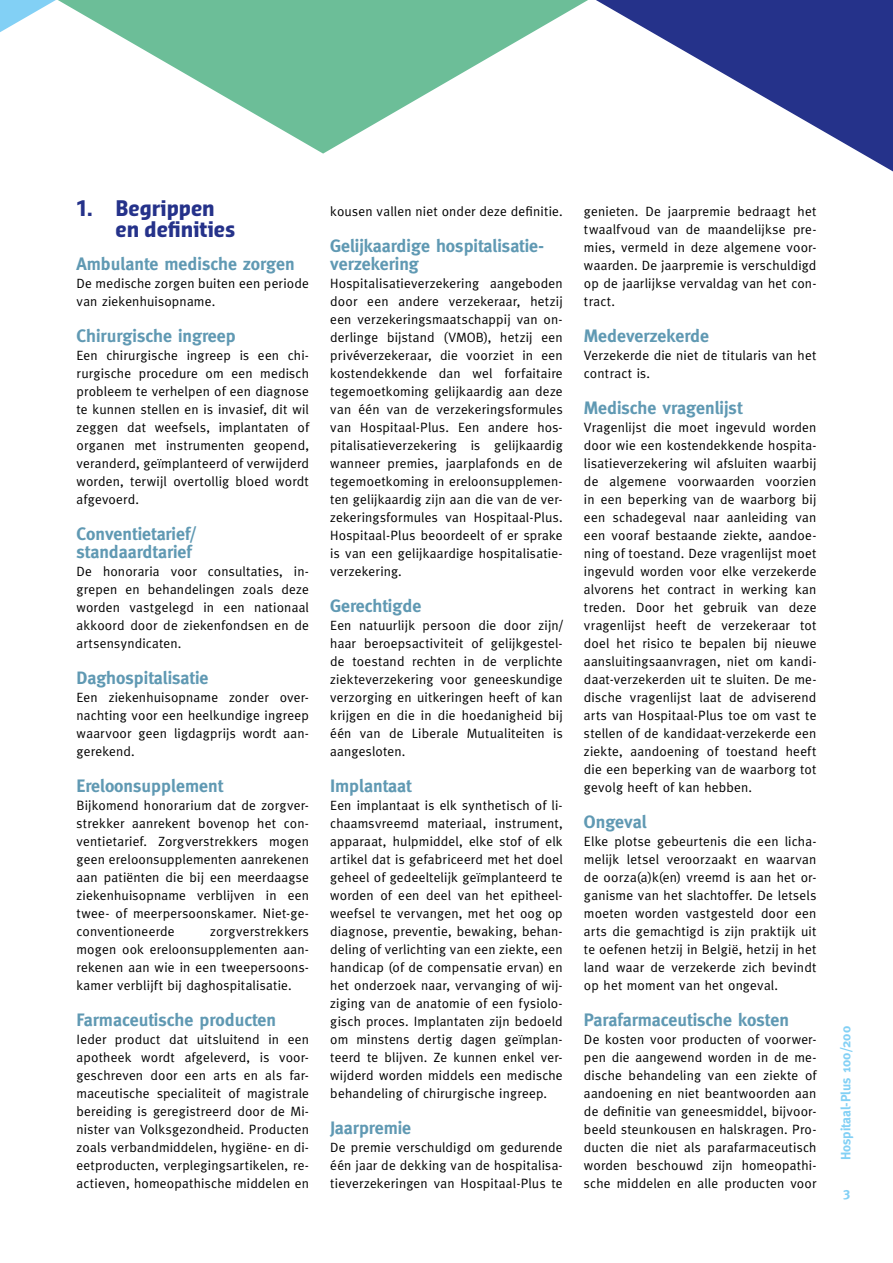
<style>
.page{position:relative;width:893px;height:1263px;background:#fff}
.page>*{position:absolute;margin:0;border:0;box-sizing:border-box;transform-origin:0 0}
.t1{font:700 21px/21px "Sansa Con Pro";color:#25328a}
.t2{font:700 18px/18px "Meta";color:#6099b3}
.t3{font:13.5px/18px "Meta";letter-spacing:.015em;color:#000;text-align:justify}
.t4{font:700 13.5px "Meta";color:#82d0f5}
</style>
<div class="page">
<svg style="left:596px;top:0;width:297px;height:172px"></svg>
<svg style="left:58px;top:0;width:530px;height:154px"></svg>
<svg style="left:0;top:0;width:56px;height:32px"></svg>
<h1 class="t1" style="left:116px;top:198px;width:121px;text-indent:-39px">1. Begrippen en definities</h1>
<h2 class="t2" style="left:77px;top:255px;width:220px">Ambulante medische zorgen</h2>
<p class="t3" style="left:77px;top:274px;width:234px">De medische zorgen buiten een periode van ziekenhuisopname.</p>
<h2 class="t2" style="left:77px;top:327px;width:161px">Chirurgische ingreep</h2>
<p class="t3" style="left:77px;top:346px;width:234px">Een chirurgische ingreep is een chi&shy;rurgische procedure om een medisch probleem te verhelpen of een diagnose te kunnen stellen en is invasief, dit wil zeggen dat weefsels, implantaten of organen met instrumenten geopend, veranderd, geïmplanteerd of verwijderd worden, terwijl overtollig bloed wordt afgevoerd.</p>
<h2 class="t2" style="left:77px;top:525px;width:121px">Conventietarief/ standaardtarief</h2>
<p class="t3" style="left:77px;top:562px;width:234px">De honoraria voor consultaties, in&shy;grepen en behandelingen zoals deze worden vastgelegd in een nationaal akkoord door de ziekenfondsen en de artsensyndicaten.</p>
<h2 class="t2" style="left:77px;top:669px;width:133px">Daghospitalisatie</h2>
<p class="t3" style="left:77px;top:688px;width:234px">Een ziekenhuisopname zonder over&shy;nachting voor een heelkundige ingreep waarvoor geen ligdagprijs wordt aan&shy;gerekend.</p>
<h2 class="t2" style="left:77px;top:777px;width:148px">Ereloonsupplement</h2>
<p class="t3" style="left:77px;top:796px;width:234px">Bijkomend honorarium dat de zorgver&shy;strekker aanrekent bovenop het con&shy;ventietarief. Zorgverstrekkers mogen geen ereloonsupplementen aanrekenen aan patiënten die bij een meerdaagse ziekenhuisopname verblijven in een twee- of meerpersoonskamer. Niet-ge&shy;conventioneerde</p>
<p class="t3" style="left:77px;top:922px;width:234px;text-indent:134px">zorgverstrekkers mogen ook ereloonsupplementen aan&shy;rekenen aan wie in een tweepersoons&shy;kamer verblijft bij daghospitalisatie.</p>
<h2 class="t2" style="left:77px;top:1011px;width:201px">Farmaceutische producten</h2>
<p class="t3" style="left:77px;top:1030px;width:234px">Ieder product dat uitsluitend in een apotheek wordt afgeleverd, is voor&shy;geschreven door een arts en als far&shy;maceutische specialiteit of magistrale bereiding is geregistreerd door de Mi&shy;nister van Volksgezondheid. Producten zoals verbandmiddelen, hygiëne- en di&shy;eetproducten, verplegingsartikelen, re&shy;actieven, homeopathische middelen en</p>
<p class="t3" style="left:330px;top:202px;width:234px">kousen vallen niet onder deze definitie.</p>
<h2 class="t2" style="left:330px;top:237px;width:216px">Gelijkaardige hospitalisatie&shy;verzekering</h2>
<p class="t3" style="left:330px;top:274px;width:234px">Hospitalisatieverzekering aangeboden door een andere verzekeraar, hetzij een verzekeringsmaatschappij van on&shy;derlinge bijstand (VMOB), hetzij een privéverzekeraar, die voorziet in een kostendekkende dan wel forfaitaire tegemoetkoming gelijkaardig aan deze van één van de verzekeringsformules van Hospitaal-Plus. Een andere hos&shy;pitalisatieverzekering is gelijkaardig wanneer premies, jaarplafonds en de tegemoetkoming in ereloonsupplemen&shy;ten gelijkaardig zijn aan die van de ver&shy;zekeringsformules van Hospitaal-Plus.<br>Hospitaal-Plus beoordeelt of er sprake is van een gelijkaardige hospitalisatie&shy;verzekering.</p>
<h2 class="t2" style="left:330px;top:597px;width:93px">Gerechtigde</h2>
<p class="t3" style="left:330px;top:616px;width:234px">Een natuurlijk persoon die door zijn/ haar beroepsactiviteit of gelijkgestel&shy;de toestand rechten in de verplichte ziekteverzekering voor geneeskundige verzorging en uitkeringen heeft of kan krijgen en die in die hoedanigheid bij één van de Liberale Mutualiteiten is aangesloten.</p>
<h2 class="t2" style="left:330px;top:777px;width:83px">Implantaat</h2>
<p class="t3" style="left:330px;top:796px;width:234px">Een implantaat is elk synthetisch of li&shy;chaamsvreemd materiaal, instrument, apparaat, hulpmiddel, elke stof of elk artikel dat is gefabriceerd met het doel geheel of gedeeltelijk geïmplanteerd te worden of een deel van het epitheel&shy;weefsel te vervangen, met het oog op diagnose, preventie, bewaking, behan&shy;deling of verlichting van een ziekte, een handicap (of de compensatie ervan) en het onderzoek naar, vervanging of wij&shy;ziging van de anatomie of een fysiolo&shy;gisch proces. Implantaten zijn bedoeld om minstens dertig dagen geïmplan&shy;teerd te blijven. Ze kunnen enkel ver&shy;wijderd worden middels een medische behandeling of chirurgische ingreep.</p>
<h2 class="t2" style="left:330px;top:1119px;width:83px">Jaarpremie</h2>
<p class="t3" style="left:330px;top:1138px;width:234px">De premie verschuldigd om gedurende één jaar de dekking van de hospitalisa&shy;tieverzekeringen van Hospitaal-Plus te</p>
<p class="t3" style="left:584px;top:202px;width:234px">genieten. De jaarpremie bedraagt het twaalfvoud van de maandelijkse pre&shy;mies, vermeld in deze algemene voor&shy;waarden. De jaarpremie is verschuldigd op de jaarlijkse vervaldag van het con&shy;tract.</p>
<h2 class="t2" style="left:584px;top:327px;width:127px">Medeverzekerde</h2>
<p class="t3" style="left:584px;top:346px;width:234px">Verzekerde die niet de titularis van het contract is.</p>
<h2 class="t2" style="left:584px;top:399px;width:160px">Medische vragenlijst</h2>
<p class="t3" style="left:584px;top:418px;width:234px">Vragenlijst die moet ingevuld worden door wie een kostendekkende hospita&shy;lisatieverzekering wil afsluiten waarbij de algemene voorwaarden voorzien in een beperking van de waarborg bij een schadegeval naar aanleiding van een vooraf bestaande ziekte, aandoe&shy;ning of toestand. Deze vragenlijst moet ingevuld worden voor elke verzekerde alvorens het contract in werking kan treden. Door het gebruik van deze vragenlijst heeft de verzekeraar tot doel het risico te bepalen bij nieuwe aansluitingsaanvragen, niet om kandi&shy;daat-verzekerden uit te sluiten. De me&shy;dische vragenlijst laat de adviserend arts van Hospitaal-Plus toe om vast te stellen of de kandidaat-verzekerde een ziekte, aandoening of toestand heeft die een beperking van de waarborg tot gevolg heeft of kan hebben.</p>
<h2 class="t2" style="left:584px;top:813px;width:64px">Ongeval</h2>
<p class="t3" style="left:584px;top:832px;width:234px">Elke plotse gebeurtenis die een licha&shy;melijk letsel veroorzaakt en waarvan de oorza(a)k(en) vreemd is aan het or&shy;ganisme van het slachtoffer. De letsels moeten worden vastgesteld door een arts die gemachtigd is zijn praktijk uit te oefenen hetzij in België, hetzij in het land waar de verzekerde zich bevindt op het moment van het ongeval.</p>
<h2 class="t2" style="left:584px;top:1011px;width:207px">Parafarmaceutische kosten</h2>
<p class="t3" style="left:584px;top:1030px;width:234px">De kosten voor producten of voorwer&shy;pen die aangewend worden in de me&shy;dische behandeling van een ziekte of aandoening en niet beantwoorden aan de definitie van geneesmiddel, bijvoor&shy;beeld steunkousen en halskragen. Pro&shy;ducten die niet als parafarmaceutisch worden beschouwd zijn homeopathi&shy;sche middelen en alle producten voor</p>
<p class="t4" style="left:838px;top:1160px;width:136px;rotate:-90deg">Hospitaal-Plus 100/200</p>
<p class="t4" style="left:843px;top:1184px;width:9px">3</p>
</div>
